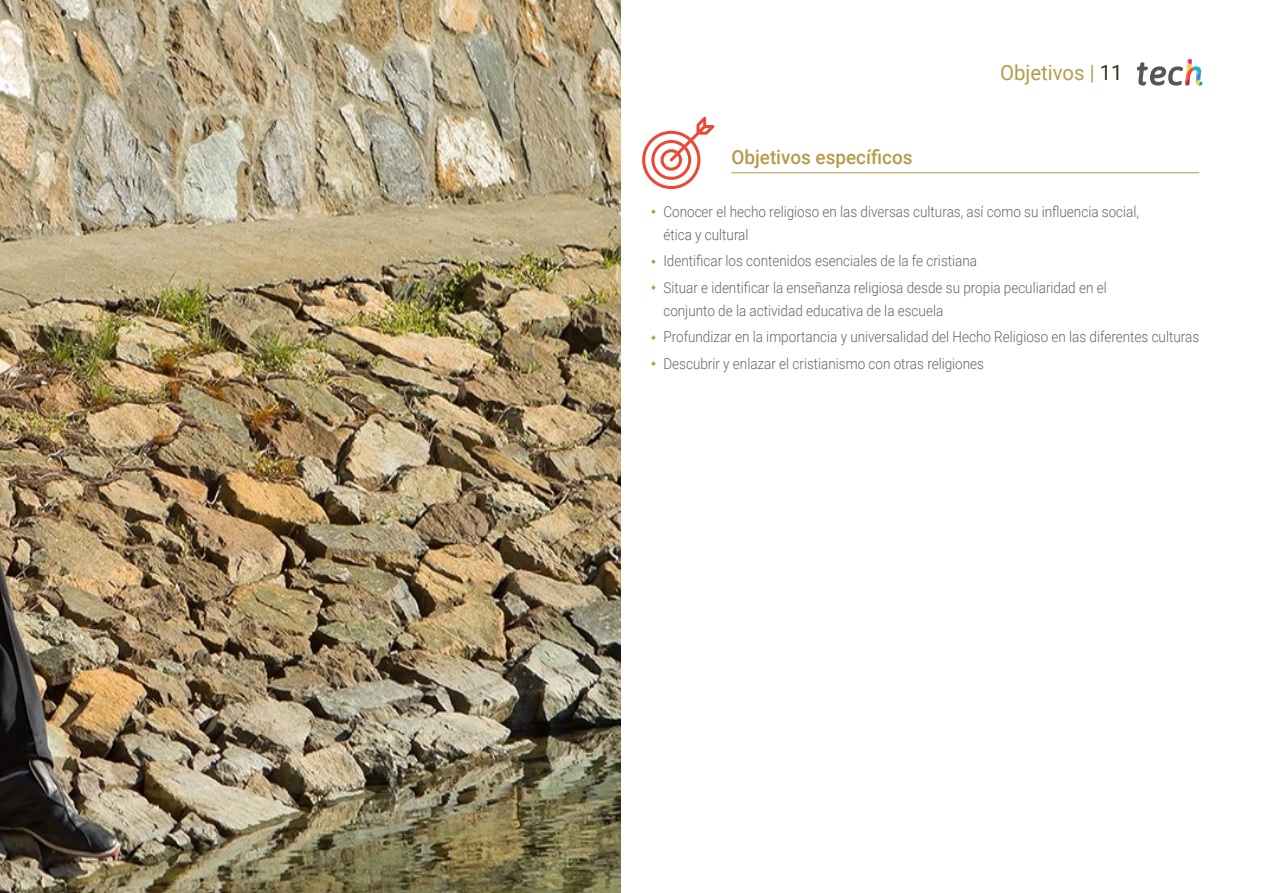
<style>
.page{position:relative;width:1263px;height:893px;background:#fff}
.page>*{position:absolute;margin:0;border:0;box-sizing:border-box;transform-origin:0 0}
.t1{font:21px "Roboto";color:#b49c4b}
.t2{font:500 19.5px "Roboto";color:#b49c4b}
.t3{font:300 15px/26.7px "Roboto";color:#61646a;scale:.9 1}
.s1{color:#312e20}
</style>
<div class="page">
<hr style="left:731px;top:172px;width:468px;height:1px;background:#b49c4b">
<svg style="left:642px;top:117px;width:72px;height:72px"></svg>
<img style="left:0;top:0;width:621px;height:893px">
<svg style="left:1137px;top:59px;width:65px;height:27px"></svg>
<h2 class="t2" style="left:731px;top:144px;width:183px">Objetivos específicos</h2>
<h1 class="t1" style="left:1000px;top:57px;width:124px">Objetivos | <span class="s1">11</span></h1>
<p class="t3" style="left:663px;top:200px;width:530px;line-height:22.5px">Conocer el hecho religioso en las diversas culturas, así como su influencia social, ética y cultural</p>
<p class="t3" style="left:663px;top:247px;width:494px">Identificar los contenidos esenciales de la fe cristiana<br>Situar e identificar la enseñanza religiosa desde su propia peculiaridad en el</p>
<p class="t3" style="left:663px;top:296px;width:597px">conjunto de la actividad educativa de la escuela<br>Profundizar en la importancia y universalidad del Hecho Religioso en las diferentes culturas<br>Descubrir y enlazar el cristianismo con otras religiones</p>
</div>
